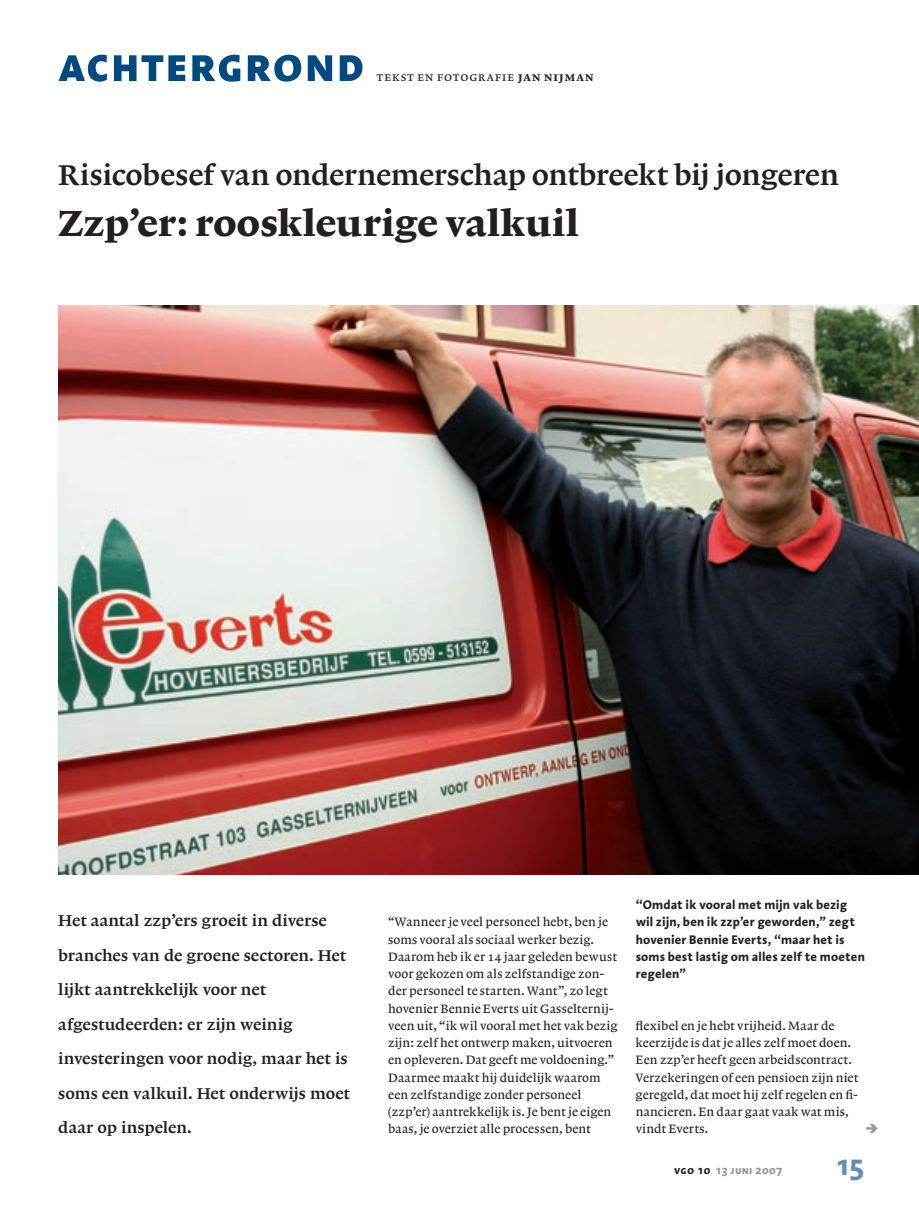
<style>
.page{position:relative;width:919px;height:1212px;background:#fff}
.page>*{position:absolute;margin:0;border:0;box-sizing:border-box;transform-origin:0 0}
.t1{font:700 52.5px "Linotype Aroma SC";letter-spacing:.015em;color:#004a7f}
.t2{font:500 38.25px "Lexicon No 1 Roman E";color:#231f20}
.t3{font:500 30px "Lexicon No 1 Roman C";letter-spacing:-.01em;color:#231f20}
.t4{font:700 30px "Linotype Aroma";color:#688cb6}
.t5{font:500 16.5px/34.5px "Lexicon No 1 Roman C";color:#231f20}
.t6{font:500 12.75px/17.2px "Lexicon No 1 Roman A";letter-spacing:.01em;color:#231f20}
.t7{font:700 12.75px/17.2px "Linotype Aroma";letter-spacing:.005em;color:#231f20}
.t8{font:12.75px "Lexicon No 1 Roman A Exp";letter-spacing:.065em;color:#231f20}
.t9{font:700 12px "Linotype Aroma SC";letter-spacing:.02em;color:#939598}
.s1{font-family:"Lexicon No 1 Roman D Exp"}
.s2{color:#231f20}
</style>
<div class="page">
<img style="left:58px;top:305px;width:860px;height:570px">
<h1 class="t1" style="left:58px;top:28px;width:308px">achtergrond</h1>
<p class="t8" style="left:376px;top:70px;width:218px">tekst en fotografie <span class="s1">jan nijman</span></p>
<h3 class="t3" style="left:58px;top:158px;width:782px">Risicobesef van ondernemerschap ontbreekt bij jongeren</h3>
<h2 class="t2" style="left:58px;top:202px;width:522px">Zzp’er: rooskleurige valkuil</h2>
<p class="t5" style="left:58px;top:904px;width:293px">Het aantal zzp’ers groeit in diverse branches van de groene sectoren. Het lijkt aantrekkelijk voor net afgestudeerden: er zijn weinig investeringen voor nodig, maar het is soms een valkuil. Het onderwijs moet daar op inspelen.</p>
<p class="t6" style="left:388px;top:913px;width:231px">“Wanneer je veel personeel hebt, ben je soms vooral als sociaal werker bezig.<br>Daarom heb ik er 14 jaar geleden bewust voor gekozen om als zelfstandige zon&shy;der personeel te starten. Want”, zo legt hovenier Bennie Everts uit Gasselternij&shy;veen uit, “ik wil vooral met het vak bezig zijn: zelf het ontwerp maken, uitvoeren en opleveren. Dat geeft me voldoening.” Daarmee maakt hij duidelijk waarom een zelfstandige zonder personeel (zzp’er) aantrekkelijk is. Je bent je eigen baas, je overziet alle processen, bent</p>
<p class="t7" style="left:635px;top:896px;width:231px">“Omdat ik vooral met mijn vak bezig wil zijn, ben ik zzp’er geworden,” zegt hovenier Bennie Everts, “maar het is soms best lastig om alles zelf te moeten regelen”</p>
<p class="t6" style="left:635px;top:1017px;width:224px">flexibel en je hebt vrijheid. Maar de keerzijde is dat je alles zelf moet doen.<br>Een zzp’er heeft geen arbeidscontract.<br>Verzekeringen of een pensioen zijn niet geregeld, dat moet hij zelf regelen en fi&shy;nancieren. En daar gaat vaak wat mis, vindt Everts.</p>
<p class="t9" style="left:674px;top:1162px;width:110px"><span class="s2">vgo 10</span> 13 juni 2007</p>
<h3 class="t4" style="left:834px;top:1144px;width:32px">15</h3>
</div>
